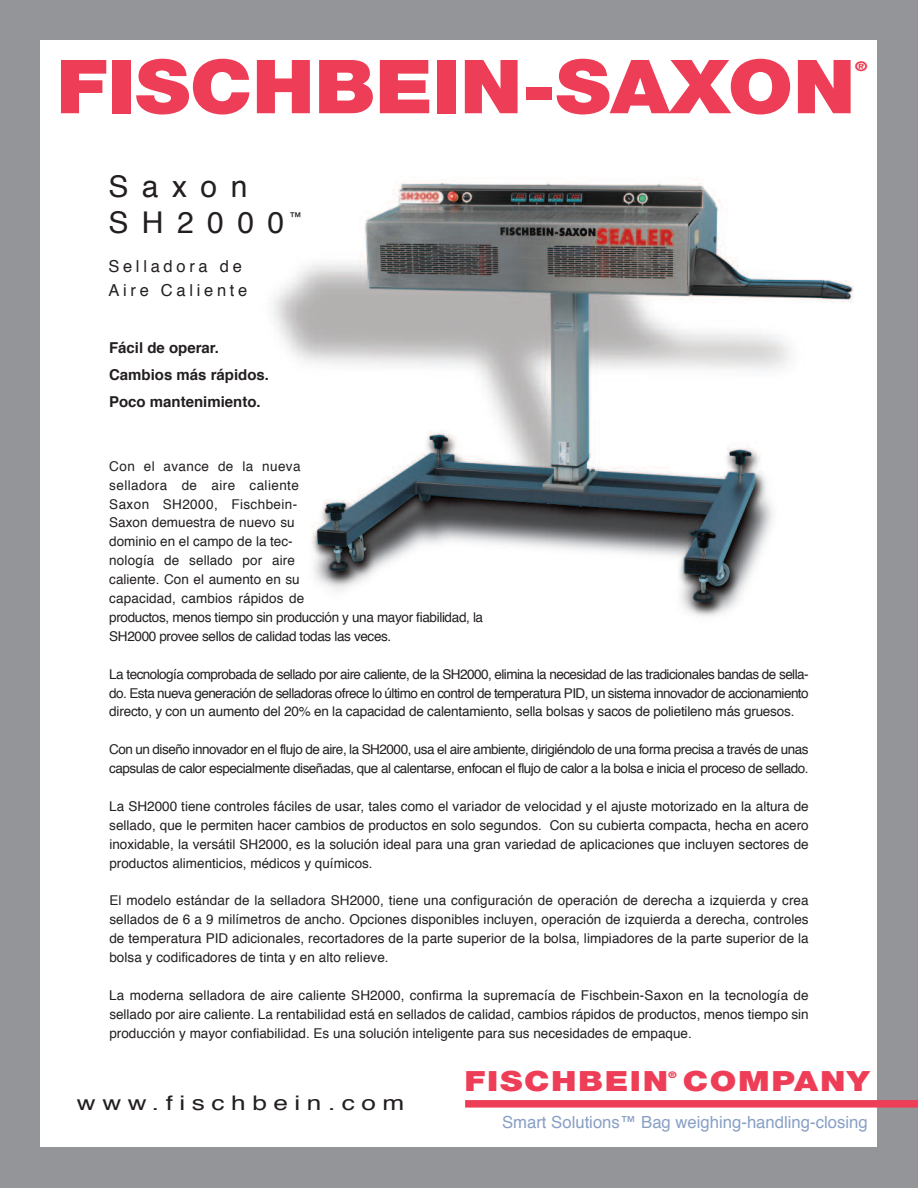
<style>
.page{position:relative;width:918px;height:1188px;background:#939598}
.page>*{position:absolute;margin:0;border:0;box-sizing:border-box;transform-origin:0 0}
.t1{font:900 74.55px "Helvetica Neue";color:#ee3d56;scale:1.1 1}
.t2{font:30px/36px "Helvetica";letter-spacing:.45em;color:#231f20}
.t3{font:900 27.9px "Helvetica Neue";letter-spacing:.05em;color:#ee3d56;scale:1.2 1}
.t4{font:20.1px "Helvetica";letter-spacing:.25em;color:#231f20;scale:1.3 1}
.t5{font:16.65px "Helvetica";color:#879fc5}
.t6{font:16.5px/24px "Helvetica";letter-spacing:.225em;color:#231f20}
.t7{font:700 15px/27px "Helvetica";color:#231f20}
.t8{font:13.5px/18.9px "Helvetica";letter-spacing:-.015em;color:#231f20;text-align:justify}
.t9{font:13.5px/18.9px "Helvetica";letter-spacing:-.035em;color:#231f20}
.t10{font:900 13.35px "Helvetica Neue";color:#ee3d56;scale:1.2 1}
.t11{font:900 9.15px "Helvetica Neue";color:#ee3d56;scale:1.2 1}
</style>
<div class="page">
<div style="left:40px;top:40px;width:838px;height:1108px;background:#fff"></div>
<img style="left:273px;top:179px;width:581px;height:438px">
<div style="left:465px;top:1100px;width:453px;height:8px;background:#ee3d56"></div>
<h1 class="t1" style="left:56px;top:60px;width:728px">FISCHBEIN-SAXON</h1>
<p class="t10" style="left:855px;top:61px;width:12px">®</p>
<h2 class="t2" style="left:108px;top:170px;width:177px">Saxon<br>SH2000</h2>
<p class="t8" style="left:289px;top:209px;width:15px">™</p>
<p class="t6" style="left:108px;top:255px;width:141px">Selladora de<br>Aire Caliente</p>
<p class="t7" style="left:109px;top:335px;width:162px">Fácil de operar.<br>Cambios más rápidos.<br>Poco mantenimiento.</p>
<p class="t8" style="left:109px;top:458px;width:375px;text-align:left">Con el avance de la nueva<br>selladora de aire caliente<br>Saxon SH2000, Fischbein-<br>Saxon demuestra de nuevo su<br>dominio en el campo de la tec-<br>nología de sellado por aire<br>caliente. Con el aumento en su<br>capacidad, cambios rápidos de<br>productos, menos tiempo sin producción y una mayor fiabilidad, la SH2000 provee sellos de calidad todas las veces.</p>
<p class="t8" style="left:109px;top:666px;width:701px">La tecnología comprobada de sellado por aire caliente, de la SH2000, elimina la necesidad de las tradicionales bandas de sella&shy;do. Esta nueva generación de selladoras ofrece lo último en control de temperatura PID, un sistema innovador de accionamiento directo, y con un aumento del 20% en la capacidad de calentamiento, sella bolsas y sacos de polietileno más gruesos.</p>
<p class="t9" style="left:109px;top:741px;width:701px">Con un diseño innovador en el flujo de aire, la SH2000, usa el aire ambiente, dirigiéndolo de una forma precisa a través de unas capsulas de calor especialmente diseñadas, que al calentarse, enfocan el flujo de calor a la bolsa e inicia el proceso de sellado.</p>
<p class="t8" style="left:109px;top:798px;width:701px">La SH2000 tiene controles fáciles de usar, tales como el variador de velocidad y el ajuste motorizado en la altura de sellado, que le permiten hacer cambios de productos en solo segundos. Con su cubierta compacta, hecha en acero inoxidable, la versátil SH2000, es la solución ideal para una gran variedad de aplicaciones que incluyen sectores de productos alimenticios, médicos y químicos.</p>
<p class="t8" style="left:109px;top:892px;width:701px">El modelo estándar de la selladora SH2000, tiene una configuración de operación de derecha a izquierda y crea sellados de 6 a 9 milímetros de ancho. Opciones disponibles incluyen, operación de izquierda a derecha, controles de temperatura PID adicionales, recortadores de la parte superior de la bolsa, limpiadores de la parte superior de la bolsa y codificadores de tinta y en alto relieve.</p>
<p class="t8" style="left:109px;top:987px;width:701px">La moderna selladora de aire caliente SH2000, confirma la supremacía de Fischbein-Saxon en la tecnología de sellado por aire caliente. La rentabilidad está en sellados de calidad, cambios rápidos de productos, menos tiempo sin producción y mayor confiabilidad. Es una solución inteligente para sus necesidades de empaque.</p>
<h3 class="t4" style="left:77px;top:1094px;width:253px">www.fischbein.com</h3>
<h3 class="t3" style="left:464px;top:1071px;width:339px">FISCHBEIN COMPANY</h3>
<p class="t11" style="left:668px;top:1071px;width:9px">®</p>
<p class="t5" style="left:502px;top:1115px;width:367px">Smart Solutions™ Bag weighing-handling-closing</p>
</div>
